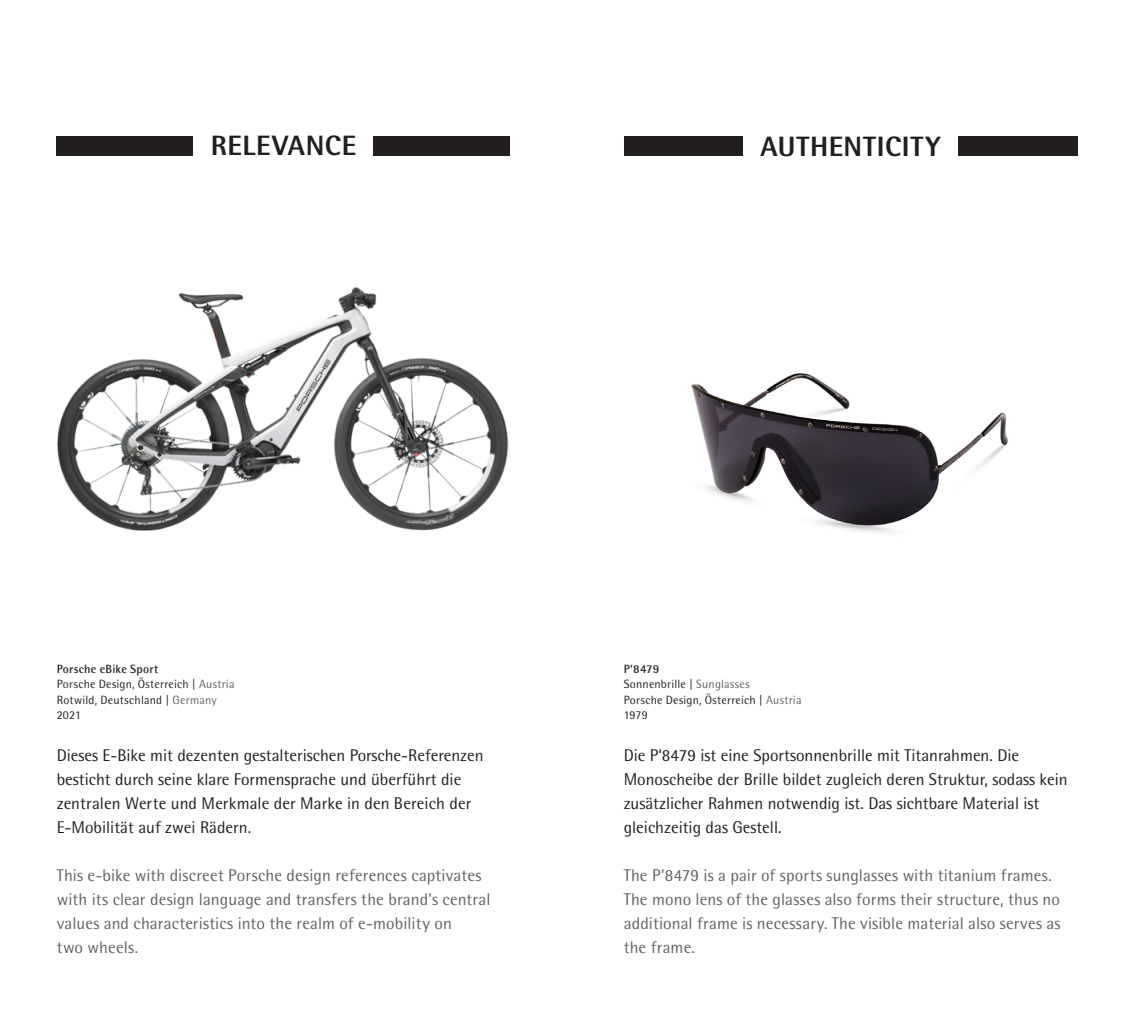
<style>
.page{position:relative;width:1134px;height:1021px;background:#fff}
.page>*{position:absolute;margin:0;border:0;box-sizing:border-box;transform-origin:0 0}
.t1{font:800 28px "Rotis Semi Sans";letter-spacing:.025em;color:#231f20}
.t2{font:17px/24px "Rotis Semi Sans";color:#231f20}
.t3{font:17px/24px "Rotis Semi Sans";letter-spacing:.01em;color:#636366}
.t4{font:12px "Rotis Semi Sans";letter-spacing:.02em;color:#231f20}
.t5{font:700 12px "Rotis Semi Sans";letter-spacing:.02em;color:#231f20}
.s1{color:#636366}
</style>
<div class="page">
<div style="left:624px;top:136px;width:453px;height:19px;background:#231f20"></div>
<div style="left:743px;top:130px;width:214px;height:29px;background:#fff"></div>
<img style="left:691px;top:373px;width:317px;height:160px">
<div style="left:57px;top:136px;width:453px;height:19px;background:#231f20"></div>
<div style="left:194px;top:124px;width:179px;height:41px;background:#fff"></div>
<img style="left:57px;top:287px;width:452px;height:244px">
<p class="t1" style="left:211px;top:128px;width:147px">RELEVANCE</p>
<p class="t1" style="left:760px;top:128px;width:182px">AUTHENTICITY</p>
<p class="t5" style="left:57px;top:661px;width:103px">Porsche eBike Sport</p>
<p class="t4" style="left:57px;top:677px;width:179px">Porsche Design, Österreich | <span class="s1">Austria</span></p>
<p class="t4" style="left:57px;top:692px;width:162px">Rotwild, Deutschland | <span class="s1">Germany</span></p>
<p class="t4" style="left:57px;top:708px;width:26px">2021</p>
<p class="t2" style="left:57px;top:742px;width:428px">Dieses E-Bike mit dezenten gestalterischen Porsche-Referenzen besticht durch seine klare Formensprache und überführt die</p>
<p class="t2" style="left:57px;top:790px;width:416px">zentralen Werte und Merkmale der Marke in den Bereich der</p>
<p class="t2" style="left:57px;top:814px;width:196px">E-Mobilität auf zwei Rädern.</p>
<p class="t3" style="left:57px;top:862px;width:435px">This e-bike with discreet Porsche design references captivates with its clear design language and transfers the brand’s central values and characteristics into the realm of e-mobility on</p>
<p class="t3" style="left:57px;top:934px;width:83px">two wheels.</p>
<p class="t5" style="left:624px;top:661px;width:37px">P‘8479</p>
<p class="t4" style="left:624px;top:677px;width:127px">Sonnenbrille | <span class="s1">Sunglasses</span></p>
<p class="t4" style="left:624px;top:692px;width:179px">Porsche Design, Österreich | <span class="s1">Austria</span></p>
<p class="t4" style="left:624px;top:708px;width:26px">1979</p>
<p class="t2" style="left:624px;top:742px;width:446px">Die P‘8479 ist eine Sportsonnenbrille mit Titanrahmen. Die Monoscheibe der Brille bildet zugleich deren Struktur, sodass kein zusätzlicher Rahmen notwendig ist. Das sichtbare Material ist gleichzeitig das Gestell.</p>
<p class="t3" style="left:624px;top:862px;width:438px">The P'8479 is a pair of sports sunglasses with titanium frames.<br>The mono lens of the glasses also forms their structure, thus no additional frame is necessary. The visible material also serves as the frame.</p>
</div>
